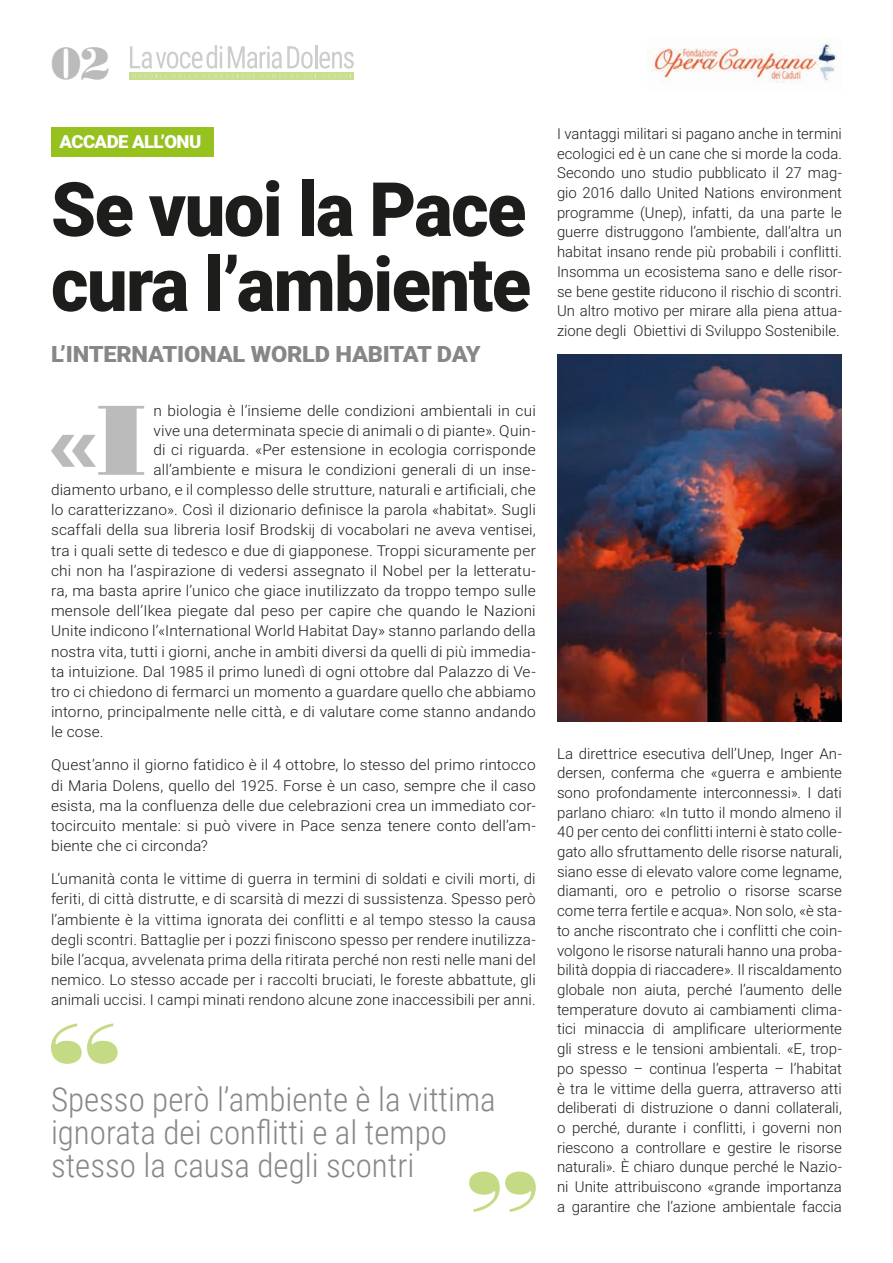
<style>
.page{position:relative;width:893px;height:1263px;background:#fff}
.page>*{position:absolute;margin:0;border:0;box-sizing:border-box;transform-origin:0 0}
.t1{font:99.45px "Bodoni Poster";color:#bbb}
.t2{font:99.45px "Bodoni Poster";color:#c5da84}
.t3{font:900 75px/75px "Roboto";letter-spacing:-.02em;color:#1d1d1b;scale:.96 1}
.t4{font:45px "Bodoni Poster";color:#bbb}
.t5{font:300 33px/33px "Roboto Condensed";color:#878787}
.t6{font:900 22.5px "Roboto";letter-spacing:-.01em;color:#878787;scale:1.05 1}
.t7{font:900 18px "Roboto";letter-spacing:-.03em;color:#fff}
.t8{font:300 15px/19.6px "Roboto";letter-spacing:.01em;color:#1d1d1b;text-align:justify}
</style>
<div class="page">
<img style="left:647px;top:40px;width:190px;height:43px">
<svg style="left:130px;top:45px;width:92px;height:24px"></svg>
<svg style="left:228px;top:46px;width:85px;height:23px"></svg>
<hr style="left:315px;top:45px;width:2px;height:23px;background:#020203">
<svg style="left:319px;top:52px;width:35px;height:17px"></svg>
<div style="left:130px;top:72px;width:224px;height:8px;background:#c9df8f"></div>
<svg style="left:133px;top:75px;width:34px;height:3px"></svg>
<svg style="left:173px;top:75px;width:24px;height:3px"></svg>
<svg style="left:203px;top:75px;width:52px;height:3px"></svg>
<svg style="left:261px;top:75px;width:38px;height:3px"></svg>
<svg style="left:306px;top:75px;width:45px;height:3px"></svg>
<div style="left:51px;top:128px;width:163px;height:29px;background:#96c11f"></div>
<img style="left:557px;top:355px;width:285px;height:366px">
<h3 class="t4" style="left:51px;top:36px;width:61px">02</h3>
<p class="t7" style="left:60px;top:129px;width:143px">ACCADE ALL’ONU</p>
<h2 class="t3" style="left:51px;top:169px;width:501px">Se vuoi la Pace cura l’ambiente</h2>
<h3 class="t6" style="left:51px;top:338px;width:411px">L’INTERNATIONAL WORLD HABITAT DAY</h3>
<h1 class="t1" style="left:46px;top:379px;width:102px">«I</h1>
<p class="t8" style="left:154px;top:401px;width:384px">n biologia è l’insieme delle condizioni ambientali in cui</p>
<p class="t8" style="left:154px;top:420px;width:384px">vive una determinata specie di animali o di piante». Quin-</p>
<p class="t8" style="left:154px;top:440px;width:384px">di ci riguarda. «Per estensione in ecologia corrisponde</p>
<p class="t8" style="left:154px;top:459px;width:384px">all’ambiente e misura le condizioni generali di un inse-</p>
<p class="t8" style="left:51px;top:479px;width:486px">diamento urbano, e il complesso delle strutture, naturali e artificiali, che</p>
<p class="t8" style="left:51px;top:499px;width:486px">lo caratterizzano». Così il dizionario definisce la parola «habitat». Sugli</p>
<p class="t8" style="left:51px;top:520px;width:486px">scaffali della sua libreria Iosif Brodskij di vocabolari ne aveva ventisei,</p>
<p class="t8" style="left:51px;top:540px;width:486px">tra i quali sette di tedesco e due di giapponese. Troppi sicuramente per</p>
<p class="t8" style="left:51px;top:560px;width:486px">chi non ha l’aspirazione di vedersi assegnato il Nobel per la letteratu-</p>
<p class="t8" style="left:51px;top:580px;width:486px">ra, ma basta aprire l’unico che giace inutilizzato da troppo tempo sulle</p>
<p class="t8" style="left:51px;top:600px;width:486px">mensole dell’Ikea piegate dal peso per capire che quando le Nazioni</p>
<p class="t8" style="left:51px;top:621px;width:486px">Unite indicono l’«International World Habitat Day» stanno parlando della</p>
<p class="t8" style="left:51px;top:641px;width:486px">nostra vita, tutti i giorni, anche in ambiti diversi da quelli di più immedia-</p>
<p class="t8" style="left:51px;top:661px;width:486px">ta intuizione. Dal 1985 il primo lunedì di ogni ottobre dal Palazzo di Ve-</p>
<p class="t8" style="left:51px;top:681px;width:486px">tro ci chiedono di fermarci un momento a guardare quello che abbiamo</p>
<p class="t8" style="left:51px;top:701px;width:486px">intorno, principalmente nelle città, e di valutare come stanno andando</p>
<p class="t8" style="left:51px;top:722px;width:54px">le cose.</p>
<p class="t8" style="left:51px;top:754px;width:486px;line-height:20.2px">Quest’anno il giorno fatidico è il 4 ottobre, lo stesso del primo rintocco di Maria Dolens, quello del 1925. Forse è un caso, sempre che il caso esista, ma la confluenza delle due celebrazioni crea un immediato cor&shy;tocircuito mentale: si può vivere in Pace senza tenere conto dell’am&shy;biente che ci circonda?</p>
<p class="t8" style="left:51px;top:868px;width:486px;line-height:20.2px">L’umanità conta le vittime di guerra in termini di soldati e civili morti, di feriti, di città distrutte, e di scarsità di mezzi di sussistenza. Spesso però l’ambiente è la vittima ignorata dei conflitti e al tempo stesso la causa degli scontri. Battaglie per i pozzi finiscono spesso per rendere inutilizza&shy;bile l’acqua, avvelenata prima della ritirata perché non resti nelle mani del nemico. Lo stesso accade per i raccolti bruciati, le foreste abbattute, gli animali uccisi. I campi minati rendono alcune zone inaccessibili per anni.</p>
<h1 class="t2" style="left:48px;top:998px;width:73px">“</h1>
<h3 class="t5" style="left:51px;top:1082px;width:446px">Spesso però l’ambiente è la vittima ignorata dei conflitti e al tempo stesso la causa degli scontri</h3>
<h1 class="t2" style="left:538px;top:1237px;width:73px;rotate:-180deg">“</h1>
<p class="t8" style="left:557px;top:123px;width:286px">I vantaggi militari si pagano anche in termini ecologici ed è un cane che si morde la coda.<br>Secondo uno studio pubblicato il 27 mag&shy;gio 2016 dallo United Nations environment programme (Unep), infatti, da una parte le guerre distruggono l’ambiente, dall’altra un habitat insano rende più probabili i conflitti.<br>Insomma un ecosistema sano e delle risor&shy;se bene gestite riducono il rischio di scontri.<br>Un altro motivo per mirare alla piena attua&shy;zione degli Obiettivi di Sviluppo Sostenibile.</p>
<p class="t8" style="left:557px;top:743px;width:286px">La direttrice esecutiva dell’Unep, Inger An&shy;dersen, conferma che «guerra e ambiente sono profondamente interconnessi». I dati parlano chiaro: «In tutto il mondo almeno il 40 per cento dei conflitti interni è stato colle&shy;gato allo sfruttamento delle risorse naturali, siano esse di elevato valore come legname, diamanti, oro e petrolio o risorse scarse come terra fertile e acqua». Non solo, «è sta&shy;to anche riscontrato che i conflitti che coin&shy;volgono le risorse naturali hanno una proba&shy;bilità doppia di riaccadere». Il riscaldamento globale non aiuta, perché l’aumento delle temperature dovuto ai cambiamenti clima&shy;tici minaccia di amplificare ulteriormente gli stress e le tensioni ambientali. «E, trop&shy;po spesso – continua l’esperta – l’habitat è tra le vittime della guerra, attraverso atti deliberati di distruzione o danni collaterali, o perché, durante i conflitti, i governi non riescono a controllare e gestire le risorse naturali». È chiaro dunque perché le Nazio&shy;ni Unite attribuiscono «grande importanza a garantire che l’azione ambientale faccia</p>
</div>
